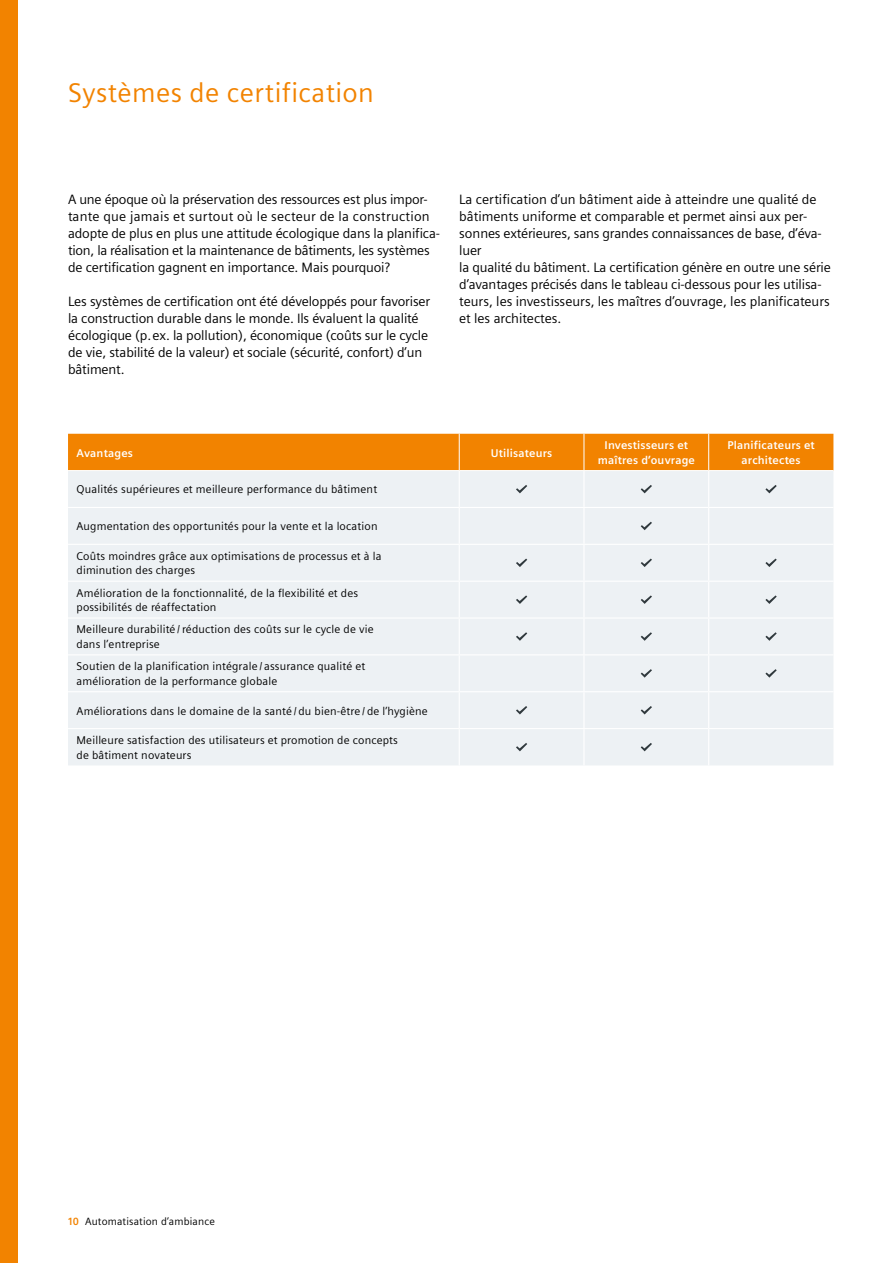
<style>
.page{position:relative;width:893px;height:1263px;background:#fff}
.page>*{position:absolute;margin:0;border:0;box-sizing:border-box;transform-origin:0 0}
.t1{font:27px "Siemens Sans";letter-spacing:.015em;color:#f28300}
.t2{font:13.5px/17px "Siemens Sans";letter-spacing:-.01em;color:#000}
.t3{font:11.25px/14.7px "Siemens Sans";letter-spacing:.015em;color:#000}
.t4{font:700 11.25px/14.7px "Siemens Sans";letter-spacing:.015em;color:#fff;text-align:center}
.t5{font:10.5px "Siemens Sans";letter-spacing:.015em;color:#000}
.s1{font-weight:700;color:#f28300}
</style>
<div class="page">
<div style="left:68px;top:434px;width:765px;height:36px;background:#f28300"></div>
<div style="left:68px;top:471px;width:765px;height:294px;background:#edf1f4"></div>
<hr style="left:459px;top:471px;width:1px;height:36px;background:#fff">
<hr style="left:583px;top:471px;width:1px;height:36px;background:#fff">
<hr style="left:708px;top:471px;width:1px;height:36px;background:#fff">
<hr style="left:68px;top:507px;width:391px;height:1px;background:#fff">
<hr style="left:459px;top:507px;width:125px;height:1px;background:#fff">
<hr style="left:459px;top:508px;width:1px;height:36px;background:#fff">
<hr style="left:584px;top:507px;width:125px;height:1px;background:#fff">
<hr style="left:583px;top:508px;width:1px;height:36px;background:#fff">
<hr style="left:709px;top:507px;width:124px;height:1px;background:#fff">
<hr style="left:708px;top:508px;width:1px;height:36px;background:#fff">
<hr style="left:68px;top:544px;width:391px;height:1px;background:#fff">
<hr style="left:459px;top:544px;width:125px;height:1px;background:#fff">
<hr style="left:459px;top:545px;width:1px;height:36px;background:#fff">
<hr style="left:584px;top:544px;width:125px;height:1px;background:#fff">
<hr style="left:583px;top:545px;width:1px;height:36px;background:#fff">
<hr style="left:709px;top:544px;width:124px;height:1px;background:#fff">
<hr style="left:708px;top:545px;width:1px;height:36px;background:#fff">
<hr style="left:68px;top:581px;width:391px;height:1px;background:#fff">
<hr style="left:459px;top:581px;width:125px;height:1px;background:#fff">
<hr style="left:459px;top:582px;width:1px;height:35px;background:#fff">
<hr style="left:584px;top:581px;width:125px;height:1px;background:#fff">
<hr style="left:583px;top:582px;width:1px;height:35px;background:#fff">
<hr style="left:709px;top:581px;width:124px;height:1px;background:#fff">
<hr style="left:708px;top:582px;width:1px;height:35px;background:#fff">
<hr style="left:68px;top:617px;width:391px;height:2px;background:#fff">
<hr style="left:459px;top:617px;width:125px;height:2px;background:#fff">
<hr style="left:459px;top:619px;width:1px;height:35px;background:#fff">
<hr style="left:584px;top:617px;width:125px;height:2px;background:#fff">
<hr style="left:583px;top:619px;width:1px;height:35px;background:#fff">
<hr style="left:709px;top:617px;width:124px;height:2px;background:#fff">
<hr style="left:708px;top:619px;width:1px;height:35px;background:#fff">
<hr style="left:68px;top:654px;width:391px;height:1px;background:#fff">
<hr style="left:459px;top:654px;width:125px;height:1px;background:#fff">
<hr style="left:459px;top:655px;width:1px;height:36px;background:#fff">
<hr style="left:584px;top:654px;width:125px;height:1px;background:#fff">
<hr style="left:583px;top:655px;width:1px;height:36px;background:#fff">
<hr style="left:709px;top:654px;width:124px;height:1px;background:#fff">
<hr style="left:708px;top:655px;width:1px;height:36px;background:#fff">
<hr style="left:68px;top:691px;width:391px;height:1px;background:#fff">
<hr style="left:459px;top:691px;width:125px;height:1px;background:#fff">
<hr style="left:459px;top:692px;width:1px;height:36px;background:#fff">
<hr style="left:584px;top:691px;width:125px;height:1px;background:#fff">
<hr style="left:583px;top:692px;width:1px;height:36px;background:#fff">
<hr style="left:709px;top:691px;width:124px;height:1px;background:#fff">
<hr style="left:708px;top:692px;width:1px;height:36px;background:#fff">
<hr style="left:68px;top:728px;width:391px;height:1px;background:#fff">
<hr style="left:459px;top:728px;width:125px;height:1px;background:#fff">
<hr style="left:459px;top:729px;width:1px;height:36px;background:#fff">
<hr style="left:584px;top:728px;width:125px;height:1px;background:#fff">
<hr style="left:583px;top:729px;width:1px;height:36px;background:#fff">
<hr style="left:709px;top:728px;width:124px;height:1px;background:#fff">
<hr style="left:708px;top:729px;width:1px;height:36px;background:#fff">
<hr style="left:459px;top:434px;width:1px;height:36px;background:#fff">
<hr style="left:584px;top:434px;width:1px;height:36px;background:#fff">
<hr style="left:708px;top:434px;width:1px;height:36px;background:#fff">
<svg style="left:516px;top:485px;width:11px;height:8px"></svg>
<svg style="left:641px;top:485px;width:11px;height:8px"></svg>
<svg style="left:765px;top:485px;width:12px;height:8px"></svg>
<svg style="left:641px;top:522px;width:11px;height:8px"></svg>
<svg style="left:516px;top:559px;width:11px;height:8px"></svg>
<svg style="left:641px;top:559px;width:11px;height:8px"></svg>
<svg style="left:765px;top:559px;width:12px;height:8px"></svg>
<svg style="left:516px;top:595px;width:11px;height:9px"></svg>
<svg style="left:641px;top:595px;width:11px;height:9px"></svg>
<svg style="left:765px;top:595px;width:12px;height:9px"></svg>
<svg style="left:516px;top:632px;width:11px;height:9px"></svg>
<svg style="left:641px;top:632px;width:11px;height:9px"></svg>
<svg style="left:765px;top:632px;width:12px;height:9px"></svg>
<svg style="left:641px;top:669px;width:11px;height:9px"></svg>
<svg style="left:765px;top:669px;width:12px;height:9px"></svg>
<svg style="left:516px;top:706px;width:11px;height:8px"></svg>
<svg style="left:641px;top:706px;width:11px;height:8px"></svg>
<svg style="left:516px;top:743px;width:11px;height:8px"></svg>
<svg style="left:641px;top:743px;width:11px;height:8px"></svg>
<div style="left:0;top:0;width:17px;height:1263px;background:#f28300"></div>
<h1 class="t1" style="left:68px;top:78px;width:307px">Systèmes de certification</h1>
<p class="t2" style="left:68px;top:191px;width:373px">A une époque où la préservation des ressources est plus impor&shy;tante que jamais et surtout où le secteur de la construction adopte de plus en plus une attitude écologique dans la planifica&shy;tion, la réalisation et la maintenance de bâtiments, les systèmes de certification gagnent en importance. Mais pourquoi?</p>
<p class="t2" style="left:68px;top:293px;width:364px">Les systèmes de certification ont été développés pour favoriser la construction durable dans le monde. Ils évaluent la qualité écologique (p.ex. la pollution), économique (coûts sur le cycle de vie, stabilité de la valeur) et sociale (sécurité, confort) d’un bâtiment.</p>
<p class="t2" style="left:459px;top:191px;width:373px">La certification d’un bâtiment aide à atteindre une qualité de bâtiments uniforme et comparable et permet ainsi aux per&shy;sonnes extérieures, sans grandes connaissances de base, d’éva&shy;luer<br>la qualité du bâtiment. La certification génère en outre une série d’avantages précisés dans le tableau ci-dessous pour les utilisa&shy;teurs, les investisseurs, les maîtres d’ouvrage, les planificateurs et les architectes.</p>
<p class="t4" style="left:77px;top:445px;width:58px">Avantages</p>
<p class="t4" style="left:491px;top:445px;width:63px">Utilisateurs</p>
<p class="t4" style="left:598px;top:438px;width:99px">Investisseurs et maîtres d’ouvrage</p>
<p class="t4" style="left:727px;top:438px;width:89px">Planificateurs et architectes</p>
<p class="t3" style="left:77px;top:482px;width:302px">Qualités supérieures et meilleure performance du bâtiment</p>
<p class="t3" style="left:77px;top:519px;width:302px">Augmentation des opportunités pour la vente et la location</p>
<p class="t3" style="left:77px;top:549px;width:307px">Coûts moindres grâce aux optimisations de processus et à la diminution des charges</p>
<p class="t3" style="left:77px;top:585px;width:283px">Amélioration de la fonctionnalité, de la flexibilité et des possibilités de réaffectation</p>
<p class="t3" style="left:77px;top:622px;width:299px">Meilleure durabilité /réduction des coûts sur le cycle de vie dans l’entreprise</p>
<p class="t3" style="left:77px;top:659px;width:290px">Soutien de la planification intégrale / assurance qualité et amélioration de la performance globale</p>
<p class="t3" style="left:77px;top:703px;width:353px">Améliorations dans le domaine de la santé / du bien-être / de l’hygiène</p>
<p class="t3" style="left:77px;top:733px;width:323px">Meilleure satisfaction des utilisateurs et promotion de concepts de bâtiment novateurs</p>
<p class="t5" style="left:68px;top:1215px;width:148px"><span class="s1">10</span> Automatisation d’ambiance</p>
</div>
